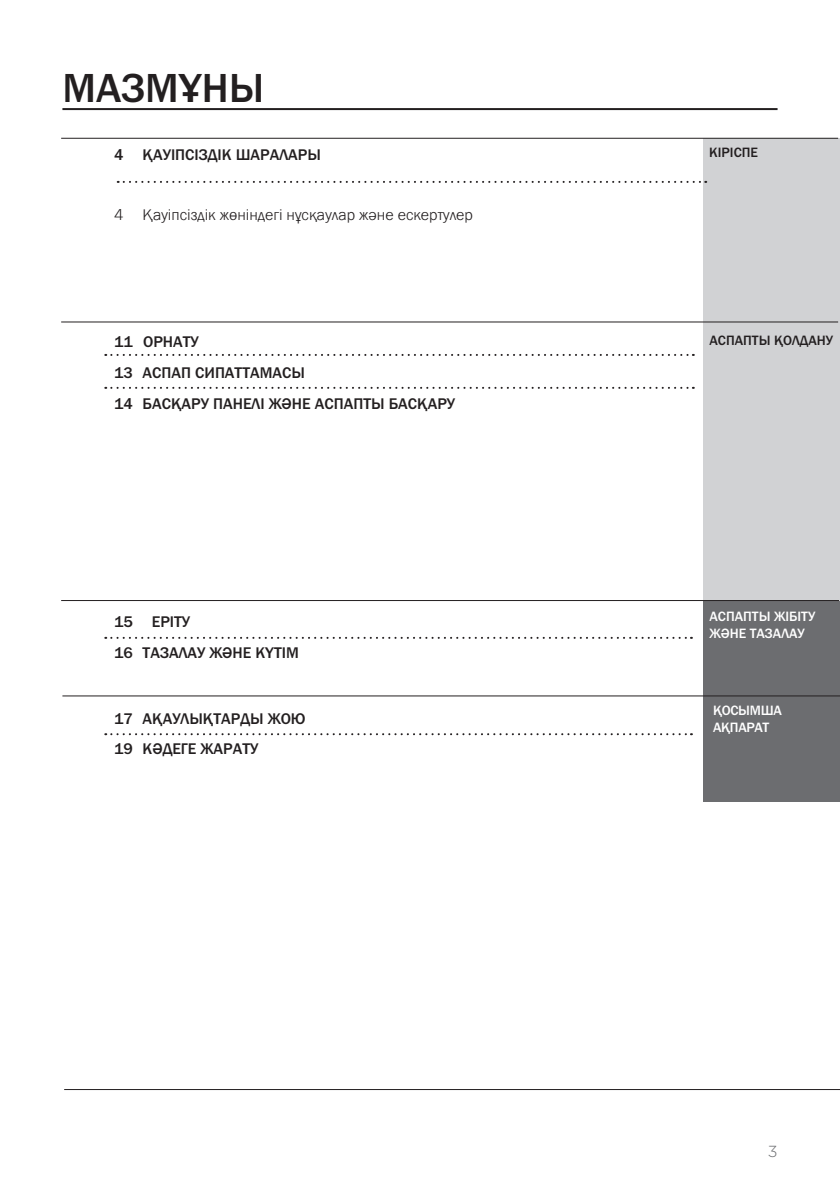
<style>
.page{position:relative;width:840px;height:1191px;background:#fff}
.page>*{position:absolute;margin:0;border:0;box-sizing:border-box;transform-origin:0 0}
.glavni_naslov_3stran{font:500 42px "Franklin Gothic URW";color:#231f20}
.t1{font:500 16px "Franklin Gothic URW";color:#231f20}
.t2{font:300 16px "Franklin Gothic URW";color:#231f20}
.t3{font:300 16px "Gotham";color:#6c6d70}
.kazalo_ob_strani{font:500 14px "Franklin Gothic URW";color:#fff}
.kazalo_ob_strani-2{font:500 14px "Franklin Gothic URW";color:#231f20}
.kazalo_ob_strani-3{font:500 14px "Franklin Gothic URW";letter-spacing:-.025em;color:#fff}
</style>
<div class="page">
<hr style="left:62px;top:108px;width:715px;height:2px;background:#231f20">
<div style="left:703px;top:695px;width:136px;height:106px;background:#6c6d70"></div>
<div style="left:703px;top:601px;width:136px;height:94px;background:#6c6d70"></div>
<div style="left:703px;top:322px;width:136px;height:279px;background:#d1d2d4"></div>
<div style="left:703px;top:138px;width:136px;height:184px;background:#d1d2d4"></div>
<hr style="left:61px;top:138px;width:776px;height:1px;background:#231f20">
<hr style="left:61px;top:322px;width:776px;height:1px;background:#231f20">
<hr style="left:61px;top:600px;width:777px;height:1px;background:#231f20">
<svg style="left:105px;top:637px;width:586px;height:2px"></svg>
<svg style="left:105px;top:387px;width:588px;height:2px"></svg>
<svg style="left:105px;top:354px;width:588px;height:2px"></svg>
<hr style="left:64px;top:1089px;width:775px;height:1px;background:#231f20">
<svg style="left:105px;top:733px;width:586px;height:2px"></svg>
<svg style="left:118px;top:181px;width:587px;height:2px"></svg>
<hr style="left:62px;top:695px;width:777px;height:1px;background:#231f20">
<p class="glavni_naslov_3stran" style="left:62px;top:62px;width:203px">МАЗМҰНЫ</p>
<p class="t1" style="left:114px;top:145px;width:208px">4 ҚАУІПСІЗДІК ШАРАЛАРЫ</p>
<p class="t2" style="left:114px;top:205px;width:360px">4 Қауіпсіздік жөніндегі нұсқаулар және ескертулер</p>
<p class="t1" style="left:114px;top:332px;width:86px">11 ОРНАТУ</p>
<p class="t1" style="left:114px;top:363px;width:192px">13 АСПАП СИПАТТАМАСЫ</p>
<p class="t1" style="left:114px;top:393px;width:342px">14 БАСҚАРУ ПАНЕЛІ ЖӘНЕ АСПАПТЫ БАСҚАРУ</p>
<p class="t1" style="left:114px;top:612px;width:77px">15 ЕРІТУ</p>
<p class="t1" style="left:114px;top:642px;width:186px">16 ТАЗАЛАУ ЖӘНЕ КҮТІМ</p>
<p class="t1" style="left:114px;top:708px;width:193px">17 АҚАУЛЫҚТАРДЫ ЖОЮ</p>
<p class="t1" style="left:114px;top:739px;width:145px">19 КӘДЕГЕ ЖАРАТУ</p>
<p class="kazalo_ob_strani-2" style="left:708px;top:144px;width:50px">КІРІСПЕ</p>
<p class="kazalo_ob_strani-2" style="left:709px;top:331px;width:125px">АСПАПТЫ ҚОЛДАНУ</p>
<p class="kazalo_ob_strani" style="left:709px;top:608px;width:107px">АСПАПТЫ ЖІБІТУ</p>
<p class="kazalo_ob_strani" style="left:709px;top:625px;width:97px">ЖӘНЕ ТАЗАЛАУ</p>
<p class="kazalo_ob_strani-3" style="left:712px;top:701px;width:70px">ҚОСЫМША</p>
<p class="kazalo_ob_strani-3" style="left:712px;top:718px;width:58px">АҚПАРАТ</p>
<p class="t3" style="left:767px;top:1140px;width:11px">3</p>
</div>
